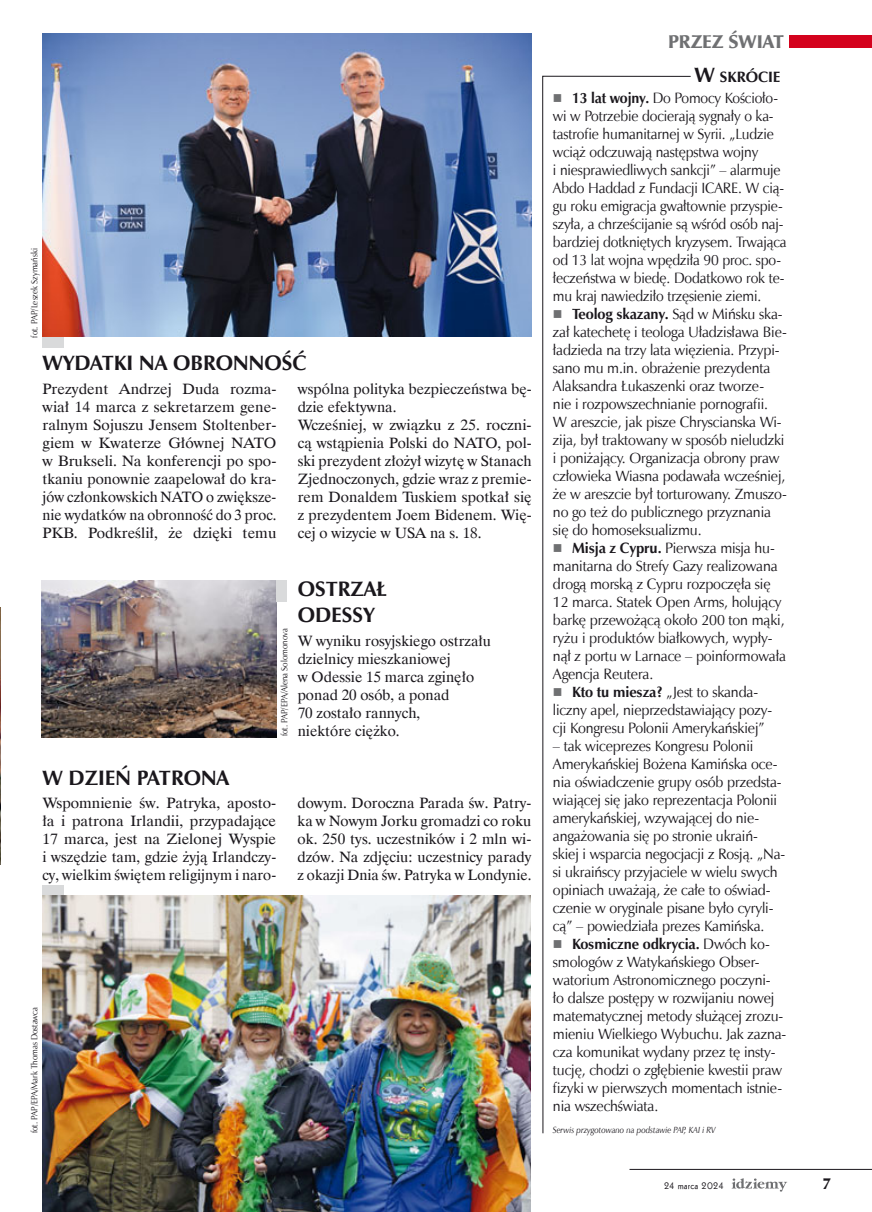
<style>
.page{position:relative;width:872px;height:1212px;background:#fff}
.page>*{position:absolute;margin:0;border:0;box-sizing:border-box;transform-origin:0 0}
.t1{font:700 21px/25.2px "Zapf Humnst EU";color:#1a171c}
.t2{font:18.75px "Zapf Humnst Ult EU";letter-spacing:-.005em;color:#6f7072}
.t3{font:16.5px "Zapf Humnst Ult EU";color:#1a171c;scale:.9 1}
.t4{font:15px/18px "Zapf Humnst EU";letter-spacing:-.01em;color:#1a171c;scale:.96 1}
.t5{font:15px/18px "Dutch 801 EU";color:#1a171c;text-align:justify}
.t6{font:15px/18px "Zapf Humnst EU";letter-spacing:-.01em;color:#1a171c;scale:.94 1}
.t7{font:700 15px "Zapf Humnst EU";color:#1a171c}
.t8{font:10.5px "Geometric 231 EU";letter-spacing:.005em;color:#1a171c}
.t9{font:9px "Zapf Humnst EU";color:#1a171c;scale:.9 1}
.t10{font:italic 9px "Zapf Humnst EU";color:#1a171c;scale:.9 1}
.s1{font-size:21px}
.s2{color:#6f7072}
.s3{font-weight:700}
</style>
<div class="page">
<svg style="left:731px;top:1178px;width:56px;height:13px"></svg>
<hr style="left:629px;top:1169px;width:243px;height:1px;background:#1a171c">
<div style="left:789px;top:35px;width:83px;height:13px;background:#d4021d"></div>
<svg style="left:542px;top:75px;width:149px;height:1059px"></svg>
<img style="left:43px;top:34px;width:489px;height:303px">
<div style="left:42px;top:885px;width:22px;height:11px;background:#d9dadb"></div>
<img style="left:42px;top:581px;width:234px;height:156px">
<div style="left:43px;top:338px;width:21px;height:10px;background:#d9dadb"></div>
<img style="left:0;top:608px;width:1px;height:256px">
<img style="left:43px;top:896px;width:487px;height:316px">
<div style="left:276px;top:581px;width:11px;height:21px;background:#d9dadb"></div>
<p class="t9" style="left:29px;top:338px;width:101px;rotate:-90deg">fot. PAP/Leszek Szymański</p>
<p class="t1" style="left:43px;top:350px;width:265px">WYDATKI NA OBRONNOŚĆ</p>
<p class="t5" style="left:43px;top:379px;width:235px">Prezydent Andrzej Duda rozma&shy;wiał 14 marca z sekretarzem gene&shy;ralnym Sojuszu Jensem Stoltenber&shy;giem w Kwaterze Głównej NATO w Brukseli. Na konferencji po spo&shy;tkaniu ponownie zaapelował do kra&shy;jów członkowskich NATO o zwiększe&shy;nie wydatków na obronność do 3 proc.<br>PKB. Podkreślił, że dzięki temu</p>
<p class="t5" style="left:298px;top:379px;width:235px;text-align:left">wspólna polityka bezpieczeństwa bę&shy;dzie efektywna.<br>Wcześniej, w związku z 25. roczni&shy;cą wstąpienia Polski do NATO, pol&shy;ski prezydent złożył wizytę w Stanach<br>Zjednoczonych, gdzie wraz z premie&shy;rem Donaldem Tuskiem spotkał się z prezydentem Joem Bidenem. Wię&shy;cej o wizycie w USA na s. 18.</p>
<p class="t1" style="left:43px;top:765px;width:188px">W DZIEŃ PATRONA</p>
<p class="t9" style="left:279px;top:736px;width:122px;rotate:-90deg">f ot. PAP/EPA/Alena Solomonova</p>
<p class="t1" style="left:298px;top:576px;width:90px">OSTRZAŁ<br>ODESSY</p>
<p class="t5" style="left:298px;top:631px;width:195px;text-align:left">W wyniku rosyjskiego ostrzału dzielnicy mieszkaniowej<br>w Odessie 15 marca zginęło ponad 20 osób, a ponad<br>70 zostało rannych,<br>niektóre ciężko.</p>
<p class="t5" style="left:42px;top:793px;width:235px">Wspomnienie św. Patryka, aposto&shy;ła i patrona Irlandii, przypadające 17 marca, jest na Zielonej Wyspie i wszędzie tam, gdzie żyją Irlandczy&shy;cy, wielkim świętem religijnym i naro-</p>
<p class="t5" style="left:297px;top:793px;width:235px">dowym. Doroczna Parada św. Patry&shy;ka w Nowym Jorku gromadzi co roku ok. 250 tys. uczestników i 2 mln wi&shy;dzów. Na zdjęciu: uczestnicy parady z okazji Dnia św. Patryka w Londynie.</p>
<p class="t9" style="left:29px;top:1133px;width:142px;rotate:-90deg">fot. PAP/EPA/Mark Thomas Dostawca</p>
<p class="t2" style="left:668px;top:30px;width:117px">PRZEZ ŚWIAT</p>
<p class="t7" style="left:694px;top:67px;width:87px"><span class="s1">W</span> SKRÓCIE</p>
<p class="t6" style="left:553px;top:89px;width:250px"><span class="s2">■</span> <span class="s3">13 lat wojny.</span> Do Pomocy Kościoło&shy;wi w Potrzebie docierają sygnały o ka&shy;tastrofie humanitarnej w Syrii. „Ludzie wciąż odczuwają następstwa wojny<br>i niesprawiedliwych sankcji” – alarmuje Abdo Haddad z Fundacji ICARE. W cią&shy;gu roku emigracja gwałtownie przyspie&shy;szyła, a chrześcijanie są wśród osób naj&shy;bardziej dotkniętych kryzysem. Trwająca od 13 lat wojna wpędziła 90 proc. spo&shy;łeczeństwa w biedę. Dodatkowo rok te&shy;mu kraj nawiedziło trzęsienie ziemi.</p>
<p class="t4" style="left:553px;top:305px;width:245px"><span class="s2">■</span> <span class="s3">Teolog skazany.</span> Sąd w Mińsku ska&shy;zał katechetę i teologa Uładzisława Bie&shy;ładzieda na trzy lata więzienia. Przypi&shy;sano mu m.in. obrażenie prezydenta Alaksandra Łukaszenki oraz tworze-<br>nie i rozpowszechnianie pornografii.<br>W areszcie, jak pisze Chryscianska Wi&shy;zija, był traktowany w sposób nieludzki i poniżający. Organizacja obrony praw człowieka Wiasna podawała wcześniej, że w areszcie był torturowany. Zmuszo&shy;no go też do publicznego przyznania się do homoseksualizmu.</p>
<p class="t4" style="left:553px;top:539px;width:244px"><span class="s2">■</span> <span class="s3">Misja z Cypru.</span> Pierwsza misja hu&shy;manitarna do Strefy Gazy realizowana drogą morską z Cypru rozpoczęła się 12 marca. Statek Open Arms, holujący barkę przewożącą około 200 ton mąki, ryżu i produktów białkowych, wypły&shy;nął z portu w Larnace – poinformowała Agencja Reutera.</p>
<p class="t4" style="left:553px;top:683px;width:230px"><span class="s2">■</span> <span class="s3">Kto tu miesza?</span> „Jest to skanda&shy;liczny apel, nieprzedstawiający pozy&shy;cji Kongresu Polonii Amerykańskiej”</p>
<p class="t4" style="left:553px;top:737px;width:244px">– tak wiceprezes Kongresu Polonii Amerykańskiej Bożena Kamińska oce&shy;nia oświadczenie grupy osób przedsta&shy;wiającej się jako reprezentacja Polonii amerykańskiej, wzywającej do nie&shy;angażowania się po stronie ukraiń&shy;skiej i wsparcia negocjacji z Rosją. „Na&shy;si ukraińscy przyjaciele w wielu swych opiniach uważają, że całe to oświad&shy;czenie w oryginale pisane było cyryli&shy;cą” – powiedziała prezes Kamińska.</p>
<p class="t4" style="left:553px;top:935px;width:245px"><span class="s2">■</span> <span class="s3">Kosmiczne odkrycia.</span> Dwóch ko&shy;smologów z Watykańskiego Obser&shy;watorium Astronomicznego poczyni-<br>ło dalsze postępy w rozwijaniu nowej matematycznej metody służącej zrozu&shy;mieniu Wielkiego Wybuchu. Jak zazna&shy;cza komunikat wydany przez tę insty&shy;tucję, chodzi o zgłębienie kwestii praw fizyki w pierwszych momentach istnie&shy;nia w szechświata.</p>
<p class="t10" style="left:553px;top:1125px;width:182px">Serwis przygotowano na podstawie PAP, KAI i RV</p>
<p class="t8" style="left:663px;top:1178px;width:62px">24 marca 2024</p>
<p class="t3" style="left:822px;top:1173px;width:11px">7</p>
</div>
